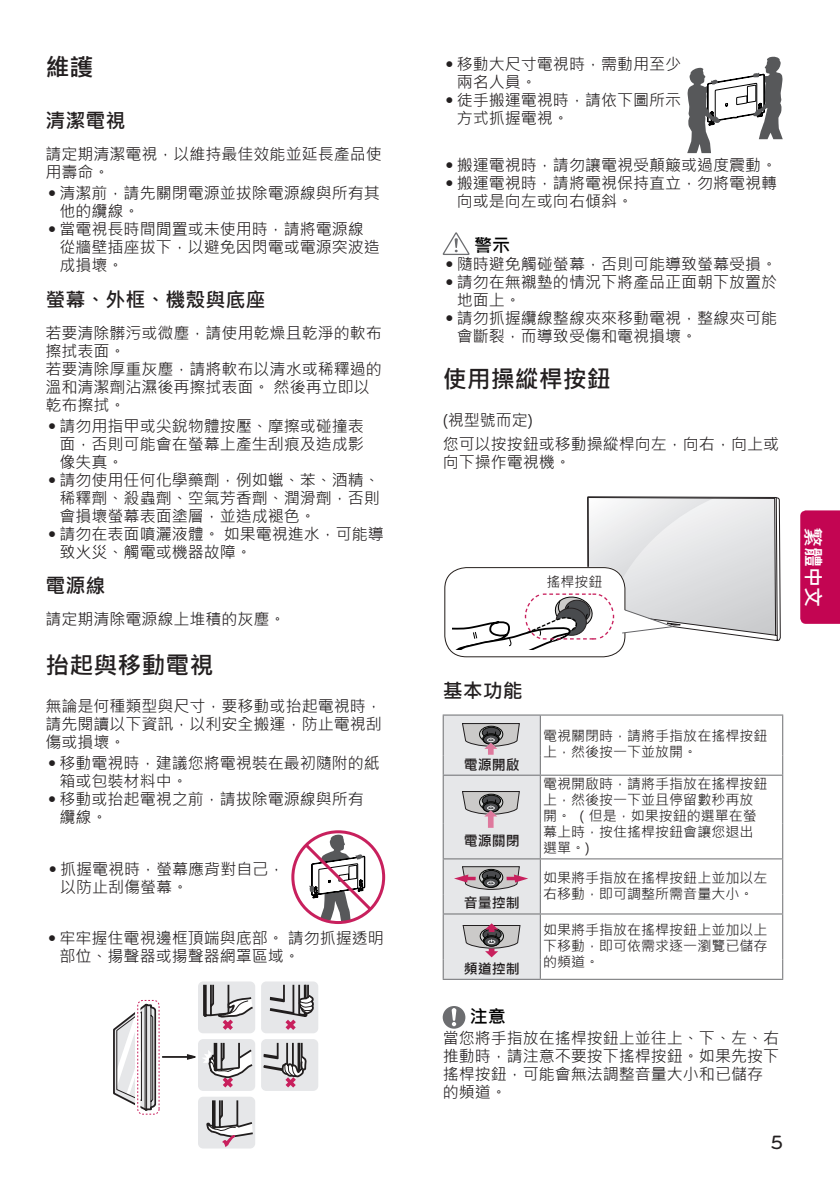
<style>
.page{position:relative;width:840px;height:1191px;background:#fff}
.page>*{position:absolute;margin:0;border:0;box-sizing:border-box;transform-origin:0 0}
.Title1{font:700 24px "Microsoft Jheng Hei";color:#231f20}
.TItle2{font:700 20px "Microsoft Jheng Hei";color:#231f20}
.t1{font:700 20px "Microsoft Jheng Hei";color:#fff}
.t2{font:500 20px "Bryant LG";color:#231f20}
.Box{font:700 18px "Microsoft Jheng Hei";color:#000}
.Body{font:16px/18px "Microsoft Jheng Hei";color:#231f20}
.Body_Table{font:14px/16px "Microsoft Jheng Hei";color:#231f20}
.Body_Table_Center{font:700 14px "Microsoft Jheng Hei";color:#231f20}
.s1{font-family:"Univers";font-weight:300}
</style>
<div class="page">
<div style="left:800px;top:510px;width:39px;height:114px;background:#c30552"></div>
<svg style="left:291px;top:830px;width:94px;height:94px"></svg>
<div style="left:261px;top:1039px;width:57px;height:52px;background:#e6e7e9;border-radius:5px"></div>
<div style="left:261px;top:981px;width:57px;height:52px;background:#e6e7e9;border-radius:5px"></div>
<hr style="left:162px;top:1056px;width:31px;height:1px;background:#211e1e">
<svg style="left:186px;top:981px;width:127px;height:167px"></svg>
<svg style="left:113px;top:1003px;width:43px;height:107px"></svg>
<div style="left:135px;top:997px;width:27px;height:119px;border:5px solid #fff;border-radius:5px"></div>
<div style="left:137px;top:1000px;width:22px;height:114px;border:1px dashed #c8205d;border-radius:5px"></div>
<svg style="left:687px;top:57px;width:95px;height:96px"></svg>
<svg style="left:442px;top:232px;width:27px;height:23px"></svg>
<div style="left:444px;top:567px;width:181px;height:90px;border:1px solid #241e1b;border-radius:21px"></div>
<svg style="left:452px;top:496px;width:328px;height:153px"></svg>
<hr style="left:540px;top:774px;width:242px;height:1px;background:#6c6d70">
<hr style="left:540px;top:858px;width:242px;height:1px;background:#6c6d70">
<hr style="left:540px;top:913px;width:242px;height:1px;background:#6c6d70">
<hr style="left:540px;top:714px;width:242px;height:1px;background:#6c6d70">
<hr style="left:781px;top:715px;width:1px;height:40px;background:#6c6d70">
<hr style="left:781px;top:775px;width:1px;height:48px;background:#6c6d70">
<hr style="left:781px;top:823px;width:1px;height:35px;background:#6c6d70">
<hr style="left:781px;top:859px;width:1px;height:35px;background:#6c6d70">
<hr style="left:781px;top:914px;width:1px;height:45px;background:#6c6d70">
<hr style="left:540px;top:978px;width:242px;height:1px;background:#6c6d70">
<hr style="left:442px;top:714px;width:98px;height:1px;background:#6c6d70">
<svg style="left:442px;top:715px;width:98px;height:264px;background:#d3d2d4"></svg>
<svg style="left:442px;top:1006px;width:23px;height:22px"></svg>
<p class="Title1" style="left:45px;top:52px;width:49px">維護</p>
<p class="TItle2" style="left:45px;top:108px;width:81px">清潔電視</p>
<p class="Body" style="left:45px;top:146px;width:337px">請定期清潔電視，以維持最佳效能並延長產品使用壽命。</p>
<p class="Body" style="left:60px;top:184px;width:321px;text-indent:-11px"><span class="s1">•</span> 清潔前，請先關閉電源並拔除電源線與所有其他的纜線。</p>
<p class="Body" style="left:60px;top:220px;width:321px;text-indent:-11px"><span class="s1">•</span> 當電視長時間閒置或未使用時，請將電源線從牆壁插座拔下，以避免因閃電或電源突波造成損壞。</p>
<p class="TItle2" style="left:45px;top:287px;width:221px">螢幕、外框、機殼與底座</p>
<p class="Body" style="left:45px;top:324px;width:337px">若要清除髒污或微塵，請使用乾燥且乾淨的軟布擦拭表面。<br>若要清除厚重灰塵，請將軟布以清水或稀釋過的溫和清潔劑沾濕後再擦拭表面。 然後再立即以乾布擦拭。</p>
<p class="Body" style="left:60px;top:417px;width:305px;text-align:justify;text-indent:-11px"><span class="s1">•</span> 請勿用指甲或尖銳物體按壓、摩擦或碰撞表面，否則可能會在螢幕上產生刮痕及造成影像失真。</p>
<p class="Body" style="left:60px;top:471px;width:321px;text-align:justify;text-indent:-11px"><span class="s1">•</span> 請勿使用任何化學藥劑，例如蠟、苯、酒精、稀釋劑、殺蟲劑、空氣芳香劑、潤滑劑，否則會損壞螢幕表面塗層，並造成褪色。</p>
<p class="Body" style="left:60px;top:525px;width:325px;text-indent:-11px"><span class="s1">•</span> 請勿在表面噴灑液體。 如果電視進水，可能導致火災、觸電或機器故障。</p>
<p class="TItle2" style="left:45px;top:573px;width:61px">電源線</p>
<p class="Body" style="left:45px;top:610px;width:241px">請定期清除電源線上堆積的灰塵。</p>
<p class="Title1" style="left:45px;top:650px;width:169px">抬起與移動電視</p>
<p class="Body" style="left:45px;top:697px;width:337px;text-align:justify">無論是何種類型與尺寸，要移動或抬起電視時，請先閱讀以下資訊，以利安全搬運，防止電視刮傷或損壞。</p>
<p class="Body" style="left:60px;top:754px;width:321px;text-indent:-11px"><span class="s1">•</span> 移動電視時，建議您將電視裝在最初隨附的紙箱或包裝材料中。</p>
<p class="Body" style="left:60px;top:790px;width:305px;text-indent:-11px"><span class="s1">•</span> 移動或抬起電視之前，請拔除電源線與所有纜線。</p>
<p class="Body" style="left:60px;top:859px;width:225px;text-indent:-11px"><span class="s1">•</span> 抓握電視時，螢幕應背對自己，以防止刮傷螢幕。</p>
<p class="Body" style="left:60px;top:929px;width:325px;text-indent:-11px"><span class="s1">•</span> 牢牢握住電視邊框頂端與底部。 請勿抓握透明部位、揚聲器或揚聲器網罩區域。</p>
<p class="Body" style="left:456px;top:55px;width:225px;text-indent:-11px"><span class="s1">•</span> 移動大尺寸電視時，需動用至少兩名人員。</p>
<p class="Body" style="left:456px;top:91px;width:225px;text-indent:-11px"><span class="s1">•</span> 徒手搬運電視時，請依下圖所示方式抓握電視。</p>
<p class="Body" style="left:445px;top:156px;width:333px"><span class="s1">•</span> 搬運電視時，請勿讓電視受顛簸或過度震動。</p>
<p class="Body" style="left:456px;top:174px;width:321px;text-indent:-11px"><span class="s1">•</span> 搬運電視時，請將電視保持直立，勿將電視轉向或是向左或向右傾斜。</p>
<p class="Box" style="left:474px;top:234px;width:37px">警示</p>
<p class="Body" style="left:445px;top:255px;width:333px"><span class="s1">•</span> 隨時避免觸碰螢幕，否則可能導致螢幕受損。</p>
<p class="Body" style="left:456px;top:273px;width:321px;text-indent:-11px"><span class="s1">•</span> 請勿在無襯墊的情況下將產品正面朝下放置於地面上。</p>
<p class="Body" style="left:456px;top:309px;width:321px;text-indent:-11px"><span class="s1">•</span> 請勿抓握纜線整線夾來移動電視，整線夾可能會斷裂，而導致受傷和電視損壞。</p>
<p class="Title1" style="left:442px;top:364px;width:170px">使用操縱桿按鈕</p>
<p class="Body" style="left:442px;top:411px;width:92px">(視型號而定)</p>
<p class="Body" style="left:442px;top:435px;width:338px">您可以按按鈕或移動操縱桿向左，向右，向上或向下操作電視機。</p>
<p class="Body_Table" style="left:546px;top:574px;width:57px">搖桿按鈕</p>
<p class="t1" style="left:825px;top:527px;width:81px;rotate:90deg">繁體中文</p>
<p class="TItle2" style="left:442px;top:677px;width:81px">基本功能</p>
<p class="Body_Table_Center" style="left:463px;top:755px;width:57px">電源開啟</p>
<p class="Body_Table_Center" style="left:463px;top:831px;width:57px">電源關閉</p>
<p class="Body_Table_Center" style="left:463px;top:894px;width:57px">音量控制</p>
<p class="Body_Table_Center" style="left:463px;top:959px;width:57px">頻道控制</p>
<p class="Body_Table" style="left:543px;top:728px;width:225px">電視關閉時，請將手指放在搖桿按鈕上，然後按一下並放開。</p>
<p class="Body_Table" style="left:543px;top:776px;width:225px">電視開啟時，請將手指放在搖桿按鈕上，然後按一下並且停留數秒再放開。 （但是，如果按鈕的選單在螢幕上時，按住搖桿按鈕會讓您退出選單。)</p>
<p class="Body_Table" style="left:543px;top:869px;width:225px">如果將手指放在搖桿按鈕上並加以左右移動，即可調整所需音量大小。</p>
<p class="Body_Table" style="left:543px;top:921px;width:225px">如果將手指放在搖桿按鈕上並加以上下移動，即可依需求逐一瀏覽已儲存</p>
<p class="Body_Table" style="left:543px;top:953px;width:57px">的頻道。</p>
<p class="Box" style="left:469px;top:1005px;width:37px">注意</p>
<p class="Body" style="left:442px;top:1029px;width:338px">當您將手指放在搖桿按鈕上並往上、下、左、右推動時，請注意不要按下搖桿按鈕。如果先按下搖桿按鈕，可能會無法調整音量大小和已儲存的頻道。</p>
<p class="t2" style="left:770px;top:1130px;width:14px">5</p>
</div>
